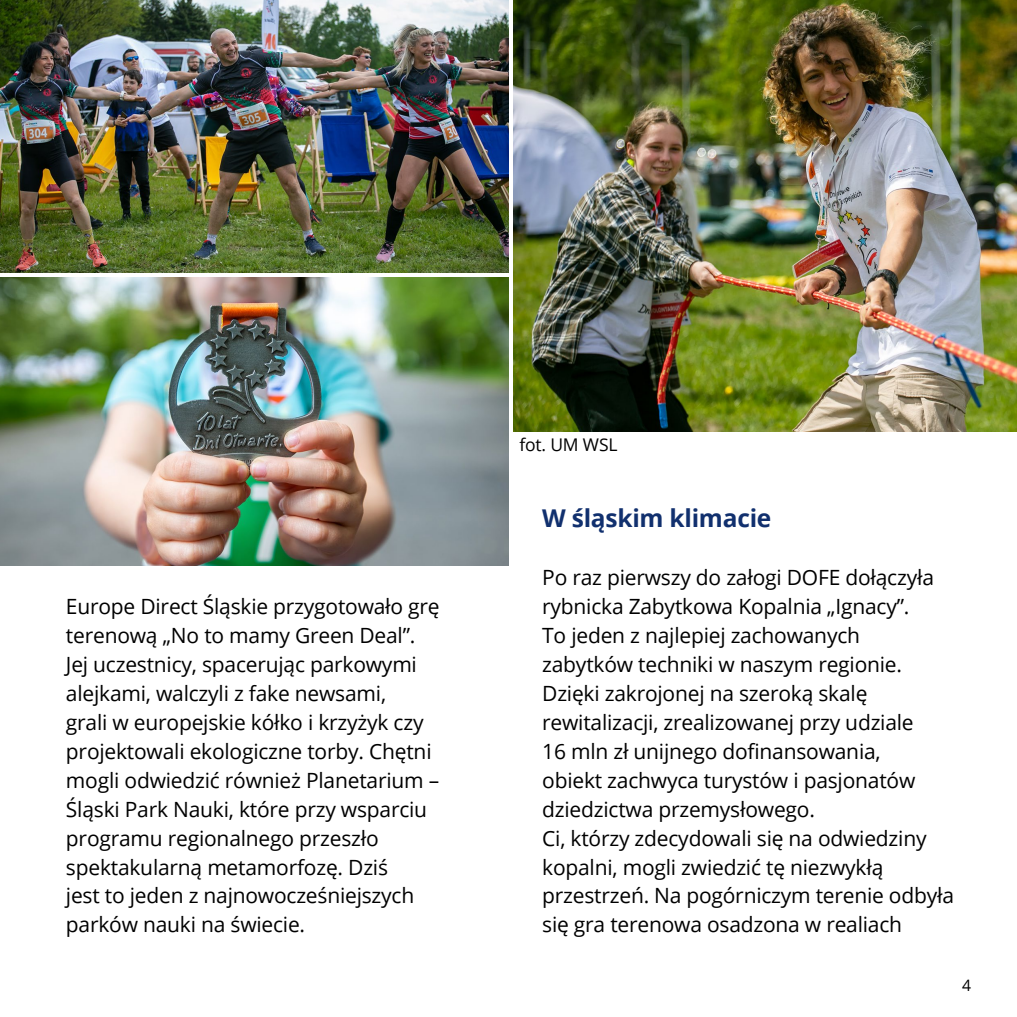
<style>
.page{position:relative;width:1017px;height:1017px;background:#fff}
.page>*{position:absolute;margin:0;border:0;box-sizing:border-box;transform-origin:0 0}
.t1{font:700 24.5px "Open Sans";letter-spacing:-.01em;color:#11306e}
.t2{font:21px/29.1px "Open Sans";letter-spacing:-.01em;color:#000}
.t3{font:17.5px "Open Sans";letter-spacing:-.01em;color:#000}
.t4{font:15.75px "Open Sans";color:#000}
</style>
<div class="page">
<img style="left:513px;top:0;width:504px;height:432px">
<img style="left:0;top:0;width:508px;height:273px">
<img style="left:0;top:278px;width:508px;height:288px">
<p class="t2" style="left:66px;top:591px;width:375px">Europe Direct Śląskie przygotowało grę terenową „No to mamy Green Deal”.<br>Jej uczestnicy, spacerując parkowymi alejkami, walczyli z fake newsami,<br>grali w europejskie kółko i krzyżyk czy projektowali ekologiczne torby. Chętni mogli odwiedzić również Planetarium – Śląski Park Nauki, które przy wsparciu programu regionalnego przeszło spektakularną metamorfozę. Dziś<br>jest to jeden z najnowocześniejszych parków nauki na świecie.</p>
<p class="t3" style="left:519px;top:433px;width:100px">fot. UM WSL</p>
<h3 class="t1" style="left:542px;top:500px;width:231px">W śląskim klimacie</h3>
<p class="t2" style="left:542px;top:562px;width:413px">Po raz pierwszy do załogi DOFE dołączyła rybnicka Zabytkowa Kopalnia „Ignacy”.<br>To jeden z najlepiej zachowanych zabytków techniki w naszym regionie.<br>Dzięki zakrojonej na szeroką skalę rewitalizacji, zrealizowanej przy udziale<br>16 mln zł unijnego dofinansowania,<br>obiekt zachwyca turystów i pasjonatów dziedzictwa przemysłowego.<br>Ci, którzy zdecydowali się na odwiedziny kopalni, mogli zwiedzić tę niezwykłą przestrzeń. Na pogórniczym terenie odbyła się gra terenowa osadzona w realiach</p>
<p class="t4" style="left:962px;top:974px;width:11px">4</p>
</div>
